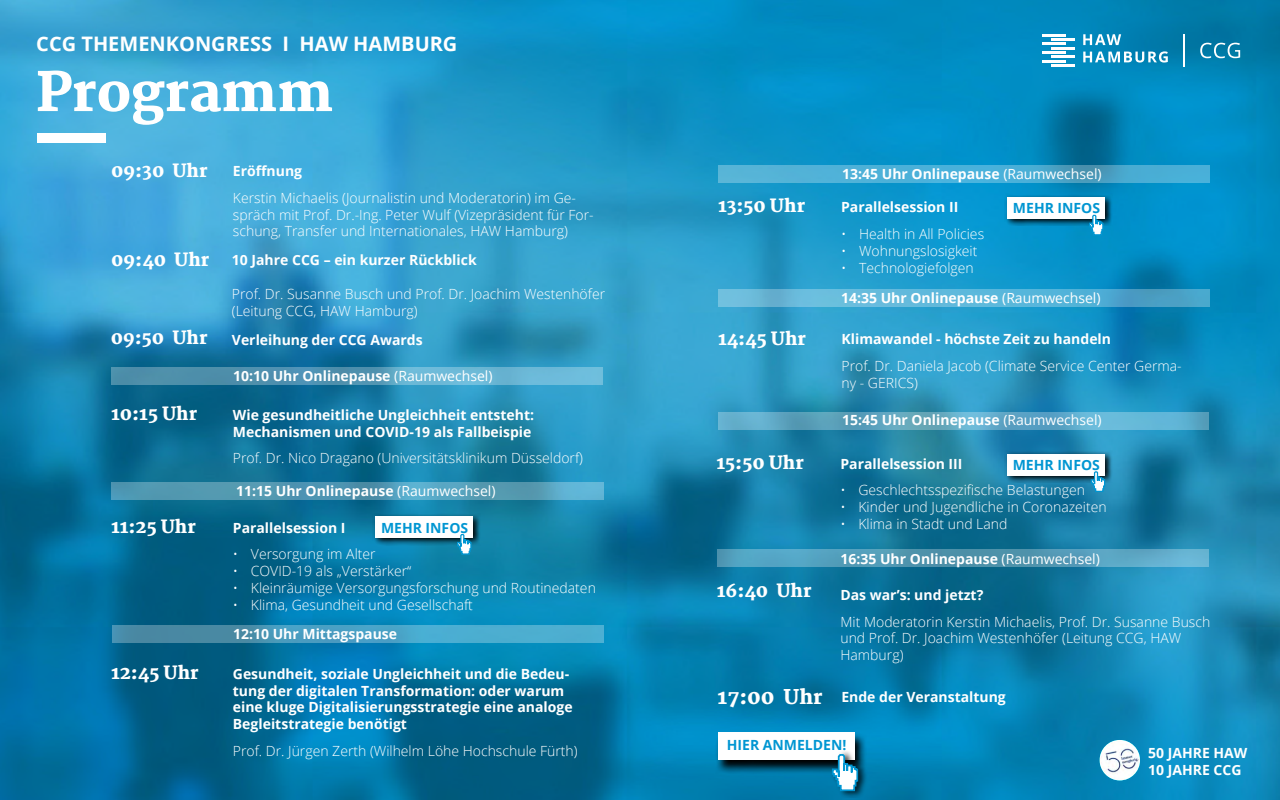
<style>
.page{position:relative;width:1280px;height:800px;background:#fff}
.page>*{position:absolute;margin:0;border:0;box-sizing:border-box;transform-origin:0 0}
.t1{font:800 53px "Martel";color:#fff}
.t2{font:700 20px "Open Sans";color:#fff}
.t3{font:800 18px "Martel";color:#fff}
.t4{font:300 14px/16.8px "Open Sans";color:#fff}
.t5{font:700 14px/16.8px "Open Sans";color:#fff}
.t6{font:700 14px "Open Sans";color:#0096d2}
.s1{font-weight:400}
.s2{font-family:"Martel";font-weight:800;font-size:20px}
</style>
<div class="page">
<img style="left:0;top:0;width:1280px;height:800px">
<div style="left:37px;top:133px;width:69px;height:10px;background:#fff"></div>
<svg style="left:718px;top:165px;width:492px;height:18px;background:#4cadd3"></svg>
<svg style="left:112px;top:626px;width:492px;height:17px;background:#4a9ebe"></svg>
<svg style="left:718px;top:289px;width:492px;height:17px;background:#5bb3d6"></svg>
<svg style="left:718px;top:412px;width:491px;height:18px;background:#60aac7"></svg>
<svg style="left:717px;top:549px;width:492px;height:18px;background:#549ebb"></svg>
<svg style="left:111px;top:482px;width:493px;height:18px;background:#539db7"></svg>
<svg style="left:111px;top:367px;width:492px;height:17px;background:#5ba1bf"></svg>
<hr style="left:1042px;top:34px;width:24px;height:2px;background:#fff">
<hr style="left:1042px;top:43px;width:24px;height:2px;background:#fff">
<hr style="left:1042px;top:52px;width:24px;height:2px;background:#fff">
<hr style="left:1042px;top:60px;width:24px;height:2px;background:#fff">
<hr style="left:1051px;top:65px;width:24px;height:2px;background:#fff">
<svg style="left:1049px;top:21px;width:119px;height:42px"></svg>
<hr style="left:1184px;top:34px;width:1px;height:33px;background:#fff">
<svg style="left:1200px;top:32px;width:53px;height:26px"></svg>
<img style="left:1100px;top:740px;width:40px;height:40px;border-radius:20px">
<svg style="left:1004px;top:194px;width:109px;height:32px"></svg>
<div style="left:1007px;top:198px;width:98px;height:21px;background:#fff"></div>
<svg style="left:1088px;top:214px;width:16px;height:22px"></svg>
<svg style="left:1004px;top:450px;width:109px;height:33px"></svg>
<div style="left:1007px;top:454px;width:98px;height:21px;background:#fff"></div>
<svg style="left:1090px;top:471px;width:16px;height:22px"></svg>
<svg style="left:372px;top:513px;width:109px;height:32px"></svg>
<div style="left:375px;top:517px;width:98px;height:21px;background:#fff"></div>
<svg style="left:456px;top:533px;width:16px;height:22px"></svg>
<svg style="left:714px;top:731px;width:153px;height:43px;background:#0c5977"></svg>
<div style="left:718px;top:732px;width:137px;height:27px;background:#fff"></div>
<div style="left:830px;top:750px;width:37px;height:48px;background:#000;opacity:.75"></div>
<svg style="left:831px;top:753px;width:28px;height:39px"></svg>
<h2 class="t2" style="left:36px;top:30px;width:423px">CCG THEMENKONGRESS I HAW HAMBURG</h2>
<h1 class="t1" style="left:36px;top:62px;width:299px">Programm</h1>
<p class="t3" style="left:111px;top:160px;width:98px">09:30 Uhr</p>
<p class="t3" style="left:111px;top:249px;width:100px">09:40 Uhr</p>
<p class="t5" style="left:233px;top:162px;width:71px">Eröffnung</p>
<p class="t4" style="left:233px;top:189px;width:362px">Kerstin Michaelis (Journalistin und Moderatorin) im Ge&shy;spräch mit Prof. Dr.-Ing. Peter Wulf (Vizepräsident für For&shy;schung, Transfer und Internationales, HAW Hamburg)</p>
<p class="t5" style="left:232px;top:252px;width:246px">10 Jahre CCG – ein kurzer Rückblick</p>
<p class="t4" style="left:232px;top:285px;width:375px">Prof. Dr. Susanne Busch und Prof. Dr. Joachim Westenhöfer (Leitung CCG, HAW Hamburg)</p>
<p class="t3" style="left:111px;top:327px;width:98px">09:50 Uhr</p>
<p class="t5" style="left:232px;top:331px;width:192px">Verleihung der CCG Awards</p>
<p class="t3" style="left:111px;top:404px;width:88px">10:15 Uhr</p>
<p class="t5" style="left:233px;top:367px;width:261px">10:10 Uhr Onlinepause <span class="s1">(Raumwechsel)</span></p>
<p class="t5" style="left:233px;top:406px;width:303px">Wie gesundheitliche Ungleichheit entsteht:<br>Mechanismen und COVID-19 als Fallbeispie</p>
<p class="t4" style="left:233px;top:450px;width:352px">Prof. Dr. Nico Dragano (Universitätsklinikum Düsseldorf)</p>
<p class="t5" style="left:236px;top:482px;width:261px">11:15 Uhr Onlinepause <span class="s1">(Raumwechsel)</span></p>
<p class="t3" style="left:111px;top:517px;width:86px">11:25 Uhr</p>
<p class="t5" style="left:233px;top:519px;width:114px">Parallelsession I</p>
<p class="t4" style="left:233px;top:546px;width:144px">• Versorgung im Alter</p>
<p class="t4" style="left:233px;top:562px;width:180px">• COVID-19 als „Verstärker“</p>
<p class="t4" style="left:233px;top:579px;width:365px">• Kleinräumige Versorgungsforschung und Routinedaten</p>
<p class="t4" style="left:233px;top:596px;width:242px">• Klima, Gesundheit und Gesellschaft</p>
<p class="t6" style="left:381px;top:518px;width:89px">MEHR INFOS</p>
<p class="t3" style="left:111px;top:662px;width:89px">12:45 Uhr</p>
<p class="t5" style="left:233px;top:626px;width:166px">12:10 Uhr Mittagspause</p>
<p class="t5" style="left:233px;top:665px;width:341px">Gesundheit, soziale Ungleichheit und die Bedeu&shy;tung der digitalen Transformation: oder warum eine kluge Digitalisierungsstrategie eine analoge Begleitstrategie benötigt</p>
<p class="t4" style="left:233px;top:742px;width:346px">Prof. Dr. Jürgen Zerth (Wilhelm Löhe Hochschule Fürth)</p>
<p class="t5" style="left:842px;top:166px;width:261px">13:45 Uhr Onlinepause <span class="s1">(Raumwechsel)</span></p>
<p class="t3" style="left:718px;top:196px;width:89px">13:50 Uhr</p>
<p class="t5" style="left:841px;top:199px;width:119px">Parallelsession II</p>
<p class="t4" style="left:841px;top:225px;width:145px">• Health in All Policies</p>
<p class="t4" style="left:841px;top:242px;width:138px">• Wohnungslosigkeit</p>
<p class="t4" style="left:841px;top:259px;width:134px">• Technologiefolgen</p>
<p class="t6" style="left:1013px;top:198px;width:89px">MEHR INFOS</p>
<p class="t5" style="left:841px;top:289px;width:261px">14:35 Uhr Onlinepause <span class="s1">(Raumwechsel)</span></p>
<p class="t3" style="left:718px;top:329px;width:90px">14:45 Uhr</p>
<p class="t5" style="left:842px;top:331px;width:271px">Klimawandel - höchste Zeit zu handeln</p>
<p class="t4" style="left:842px;top:357px;width:342px">Prof. Dr. Daniela Jacob (Climate Service Center Germa&shy;ny - GERICS)</p>
<p class="t5" style="left:842px;top:412px;width:261px">15:45 Uhr Onlinepause <span class="s1">(Raumwechsel)</span></p>
<p class="t3" style="left:717px;top:452px;width:89px">15:50 Uhr</p>
<p class="t5" style="left:840px;top:455px;width:123px">Parallelsession III</p>
<p class="t4" style="left:840px;top:481px;width:246px">• Geschlechtsspezifische Belastungen</p>
<p class="t4" style="left:840px;top:498px;width:268px">• Kinder und Jugendliche in Coronazeiten</p>
<p class="t4" style="left:840px;top:515px;width:169px">• Klima in Stadt und Land</p>
<p class="t6" style="left:1013px;top:455px;width:89px">MEHR INFOS</p>
<p class="t5" style="left:840px;top:550px;width:261px">16:35 Uhr Onlinepause <span class="s1">(Raumwechsel)</span></p>
<p class="t3" style="left:717px;top:581px;width:96px">16:40 Uhr</p>
<p class="t5" style="left:840px;top:586px;width:144px">Das war’s: und jetzt?</p>
<p class="t4" style="left:840px;top:613px;width:371px">Mit Moderatorin Kerstin Michaelis, Prof. Dr. Susanne Busch und Prof. Dr. Joachim Westenhöfer (Leitung CCG, HAW<br>Hamburg)</p>
<p class="t5" style="left:718px;top:688px;width:290px"><span class="s2">17:00 Uhr</span> Ende der Veranstaltung</p>
<p class="t6" style="left:727px;top:735px;width:121px">HIER ANMELDEN!</p>
<p class="t5" style="left:1148px;top:744px;width:101px">50 JAHRE HAW<br>10 JAHRE CCG</p>
</div>
